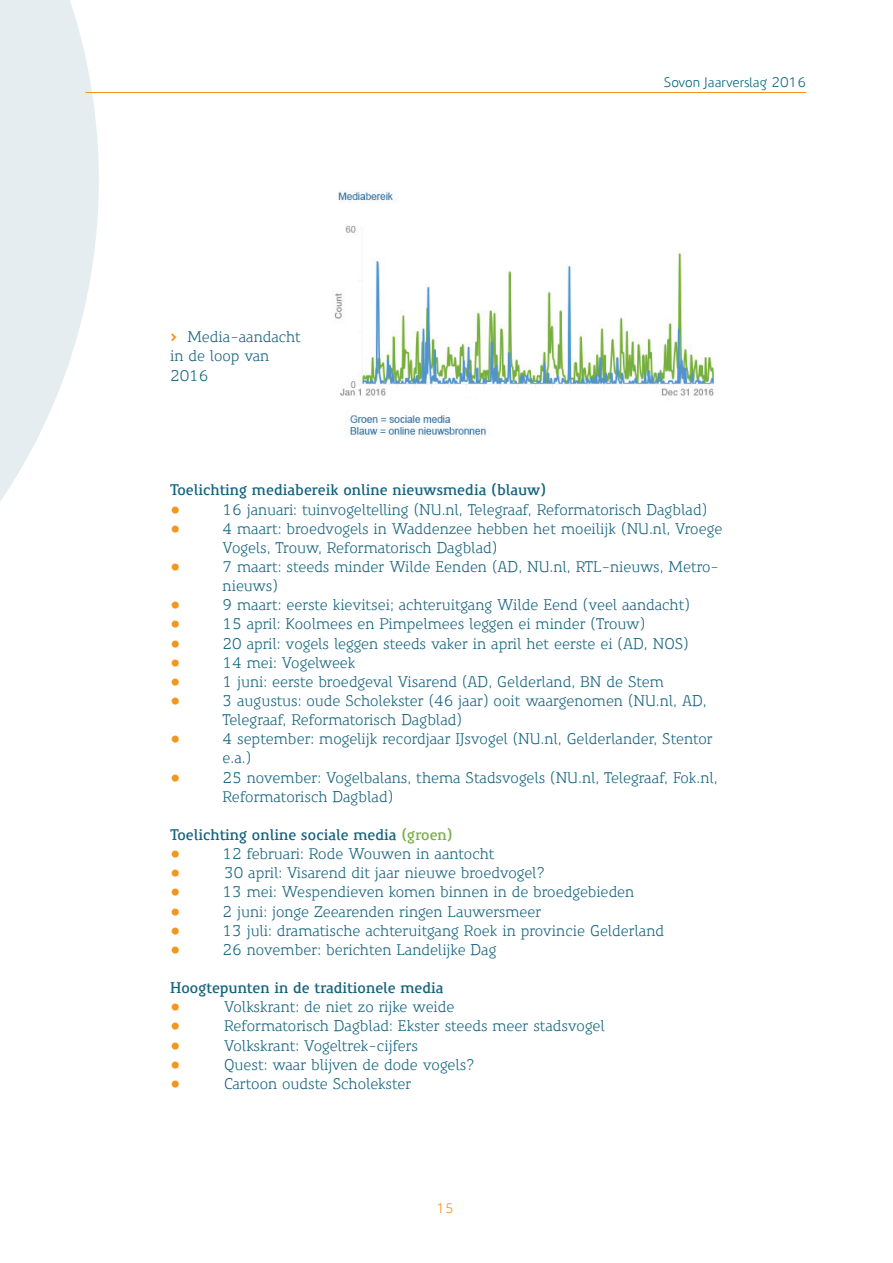
<style>
.page{position:relative;width:893px;height:1263px;background:#fff}
.page>*{position:absolute;margin:0;border:0;box-sizing:border-box;transform-origin:0 0}
.t1{font:15px/19.2px "Precious Serif";color:#15637d}
.t2{font:600 15px/19.2px "Precious Serif";color:#15637d}
.t3{font:15px "Precious Serif";color:#f2961e}
.t4{font:13.5px "Precious Sans";color:#00657c}
.t5{font:13.5px "Precious Sans";color:#f7931d}
.s1{font-weight:700;color:#f7931d}
.s2{color:#76ae42}
.s3{font-weight:400;color:#f2961e}
</style>
<div class="page">
<svg style="left:0;top:0;width:99px;height:501px;fill:#e5edf0"></svg>
<img style="left:334px;top:190px;width:380px;height:247px">
<hr style="left:85px;top:92px;width:721px;height:1px;background:#f7931d">
<p class="t1" style="left:170px;top:327px;width:132px"><span class="s1">&gt;</span> Media-aandacht in de loop van<br>2016</p>
<p class="t4" style="left:664px;top:73px;width:144px">Sovon Jaarverslag 2016</p>
<p class="t2" style="left:170px;top:481px;width:378px">Toelichting mediabereik online nieuwsmedia (blauw)</p>
<p class="t3" style="left:170px;top:500px;width:12px">•</p>
<p class="t1" style="left:223px;top:500px;width:486px">16 januari: tuinvogeltelling (NU.nl, Telegraaf, Reformatorisch Dagblad)</p>
<p class="t3" style="left:170px;top:519px;width:12px">•</p>
<p class="t1" style="left:223px;top:519px;width:501px">4 maart: broedvogels in Waddenzee hebben het moeilijk (NU.nl, Vroege<br>Vogels, Trouw, Reformatorisch Dagblad)</p>
<p class="t3" style="left:170px;top:557px;width:12px">•</p>
<p class="t1" style="left:223px;top:557px;width:498px">7 maart: steeds minder Wilde Eenden (AD, NU.nl, RTL-nieuws, Metro&shy;nieuws)</p>
<p class="t3" style="left:170px;top:595px;width:12px">•</p>
<p class="t1" style="left:223px;top:595px;width:469px">9 maart: eerste kievitsei; achteruitgang Wilde Eend (veel aandacht)</p>
<p class="t3" style="left:170px;top:614px;width:12px">•</p>
<p class="t1" style="left:223px;top:614px;width:424px">15 april: Koolmees en Pimpelmees leggen ei minder (Trouw)</p>
<p class="t3" style="left:170px;top:634px;width:12px">•</p>
<p class="t1" style="left:223px;top:634px;width:468px">20 april: vogels leggen steeds vaker in april het eerste ei (AD, NOS)</p>
<p class="t3" style="left:170px;top:653px;width:12px">•</p>
<p class="t1" style="left:223px;top:653px;width:134px">14 mei: Vogelweek</p>
<p class="t3" style="left:170px;top:672px;width:12px">•</p>
<p class="t1" style="left:223px;top:672px;width:443px">1 juni: eerste broedgeval Visarend (AD, Gelderland, BN de Stem</p>
<p class="t3" style="left:170px;top:691px;width:12px">•</p>
<p class="t1" style="left:223px;top:691px;width:486px">3 augustus: oude Scholekster (46 jaar) ooit waargenomen (NU.nl, AD,<br>Telegraaf, Reformatorisch Dagblad)</p>
<p class="t3" style="left:170px;top:729px;width:12px">•</p>
<p class="t1" style="left:223px;top:729px;width:492px">4 september: mogelijk recordjaar IJsvogel (NU.nl, Gelderlander, Stentor e.a.)</p>
<p class="t3" style="left:170px;top:768px;width:12px">•</p>
<p class="t1" style="left:223px;top:768px;width:497px">25 november: Vogelbalans, thema Stadsvogels (NU.nl, Telegraaf, Fok.nl,<br>Reformatorisch Dagblad)</p>
<p class="t2" style="left:170px;top:825px;width:284px">Toelichting online sociale media <span class="s2">(groen) </span><span class="s3">•</span></p>
<p class="t1" style="left:223px;top:844px;width:274px">12 februari: Rode Wouwen in aantocht</p>
<p class="t3" style="left:170px;top:863px;width:12px">•</p>
<p class="t1" style="left:224px;top:863px;width:323px">30 april: Visarend dit jaar nieuwe broedvogel?</p>
<p class="t3" style="left:170px;top:882px;width:12px">•</p>
<p class="t1" style="left:223px;top:882px;width:413px">13 mei: Wespendieven komen binnen in de broedgebieden</p>
<p class="t3" style="left:170px;top:902px;width:12px">•</p>
<p class="t1" style="left:223px;top:902px;width:320px">2 juni: jonge Zeearenden ringen Lauwersmeer</p>
<p class="t3" style="left:170px;top:921px;width:12px">•</p>
<p class="t1" style="left:223px;top:921px;width:443px">13 juli: dramatische achteruitgang Roek in provincie Gelderland</p>
<p class="t3" style="left:170px;top:940px;width:12px">•</p>
<p class="t1" style="left:223px;top:940px;width:275px">26 november: berichten Landelijke Dag</p>
<p class="t2" style="left:170px;top:978px;width:275px">Hoogtepunten in de traditionele media</p>
<p class="t3" style="left:170px;top:997px;width:12px">•</p>
<p class="t1" style="left:224px;top:997px;width:232px">Volkskrant: de niet zo rijke weide</p>
<p class="t3" style="left:170px;top:1016px;width:12px">•</p>
<p class="t1" style="left:224px;top:1016px;width:382px">Reformatorisch Dagblad: Ekster steeds meer stadsvogel</p>
<p class="t3" style="left:170px;top:1036px;width:12px">•</p>
<p class="t1" style="left:224px;top:1036px;width:195px">Volkskrant: Vogeltrek-cijfers</p>
<p class="t3" style="left:170px;top:1055px;width:12px">•</p>
<p class="t1" style="left:224px;top:1055px;width:252px">Quest: waar blijven de dode vogels?</p>
<p class="t3" style="left:170px;top:1074px;width:12px">•</p>
<p class="t1" style="left:224px;top:1074px;width:189px">Cartoon oudste Scholekster</p>
<p class="t5" style="left:436px;top:1199px;width:19px">15</p>
</div>
